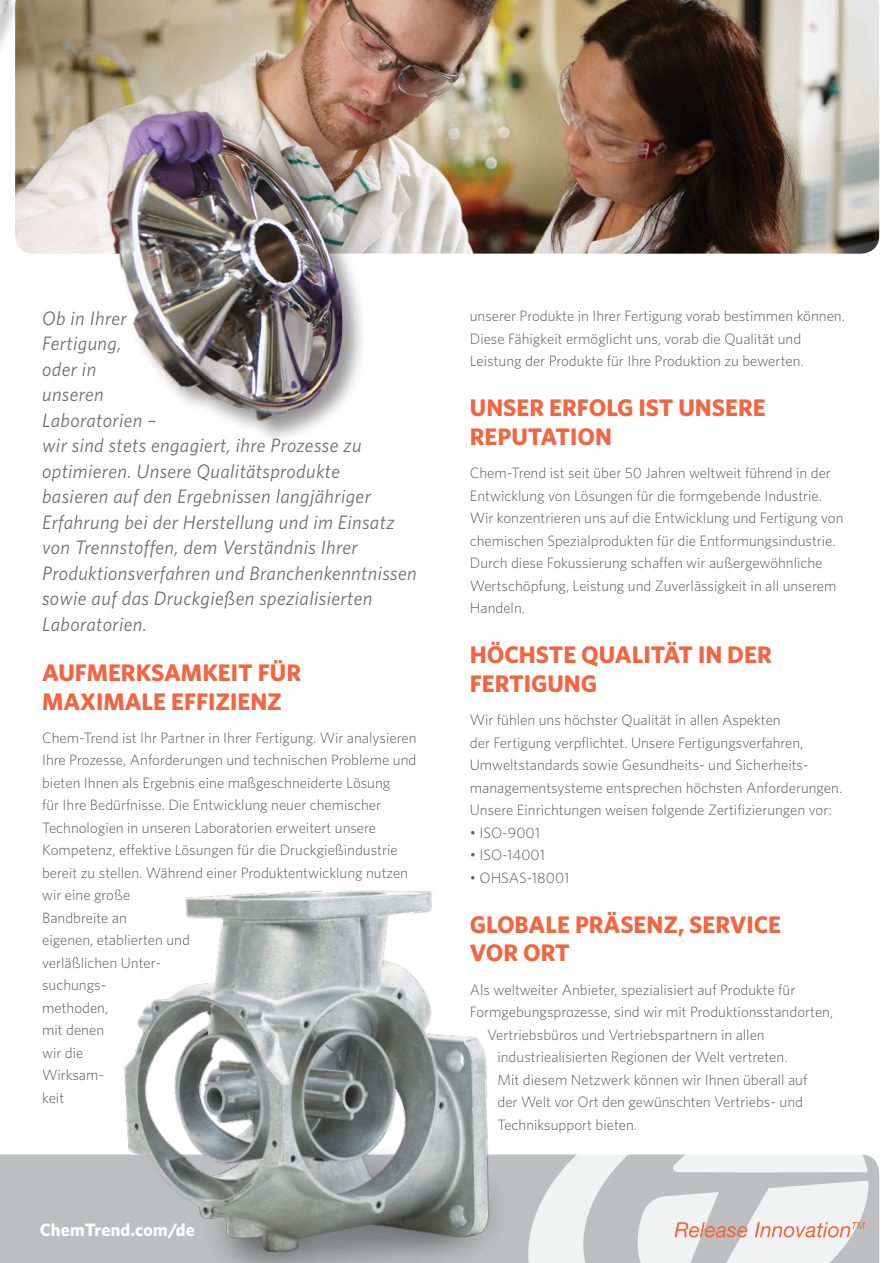
<style>
.page{position:relative;width:893px;height:1263px;background:#fff}
.page>*{position:absolute;margin:0;border:0;box-sizing:border-box;transform-origin:0 0}
.t1{font:700 24px/28.8px "Whitney";color:#f26541}
.t2{font:italic 19.5px/25.5px "Whitney";letter-spacing:.02em;color:#6d6e71}
.t3{font:700 18px "Whitney";letter-spacing:.005em;color:#fff}
.t4{font:300 15px/22.5px "Whitney";color:#58595b}
</style>
<div class="page">
<img style="left:23px;top:0;width:856px;height:254px">
<div style="left:0;top:1154px;width:879px;height:109px;background:#bcbec0"></div>
<img style="left:90px;top:87px;width:308px;height:352px">
<img style="left:108px;top:890px;width:409px;height:373px">
<div style="left:0;top:0;width:23px;height:388px;background:#000;opacity:.19"></div>
<img style="left:0;top:0;width:15px;height:388px">
<svg style="left:517px;top:1154px;width:353px;height:109px"></svg>
<p class="t2" style="left:42px;top:305px;width:376px">Ob in Ihrer<br>Fertigung,<br>oder in<br>unseren<br>Laboratorien –<br>wir sind stets engagiert, ihre Prozesse zu optimieren. Unsere Qualitätsprodukte<br>basieren auf den Ergebnissen langjähriger<br>Erfahrung bei der Herstellung und im Einsatz von Trennstoffen, dem Verständnis Ihrer<br>Produktionsverfahren und Branchenkenntnissen sowie auf das Druckgießen spezialisierten<br>Laboratorien.</p>
<h1 class="t1" style="left:42px;top:657px;width:261px">AUFMERKSAMKEIT FÜR<br>MAXIMALE EFFIZIENZ</h1>
<p class="t4" style="left:42px;top:726px;width:376px">Chem-Trend ist Ihr Partner in Ihrer Fertigung. Wir analysieren<br>Ihre Prozesse, Anforderungen und technischen Probleme und bieten Ihnen als Ergebnis eine maßgeschneiderte Lösung<br>für Ihre Bedürfnisse. Die Entwicklung neuer chemischer<br>Technologien in unseren Laboratorien erweitert unsere<br>Kompetenz, effektive Lösungen für die Druckgießindustrie bereit zu stellen. Während einer Produktentwicklung nutzen wir eine große<br>Bandbreite an<br>eigenen, etablierten und<br>verläßlichen Unter-<br>suchungs-<br>methoden,<br>mit denen<br>wir die<br>Wirksam-<br>keit</p>
<p class="t3" style="left:40px;top:1218px;width:156px">CHEMTREND.COM/DE</p>
<p class="t4" style="left:470px;top:304px;width:377px">unserer Produkte in Ihrer Fertigung vorab bestimmen können.<br>Diese Fähigkeit ermöglicht uns, vorab die Qualität und<br>Leistung der Produkte für Ihre Produktion zu bewerten.</p>
<h1 class="t1" style="left:470px;top:393px;width:297px">UNSER ERFOLG IST UNSERE<br>REPUTATION</h1>
<p class="t4" style="left:470px;top:461px;width:375px">Chem-Trend ist seit über 50 Jahren weltweit führend in der Entwicklung von Lösungen für die formgebende Industrie.<br>Wir konzentrieren uns auf die Entwicklung und Fertigung von chemischen Spezialprodukten für die Entformungsindustrie.<br>Durch diese Fokussierung schaffen wir außergewöhnliche Wertschöpfung, Leistung und Zuverlässigkeit in all unserem Handeln.</p>
<h1 class="t1" style="left:470px;top:640px;width:303px">HÖCHSTE QUALITÄT IN DER<br>FERTIGUNG</h1>
<p class="t4" style="left:470px;top:708px;width:374px">Wir fühlen uns höchster Qualität in allen Aspekten<br>der Fertigung verpflichtet. Unsere Fertigungsverfahren, Umweltstandards sowie Gesundheits- und Sicherheits&shy;managementsysteme entsprechen höchsten Anforderungen.<br>Unsere Einrichtungen weisen folgende Zertifizierungen vor:</p>
<p class="t4" style="left:470px;top:821px;width:72px">• ISO-9001</p>
<p class="t4" style="left:470px;top:843px;width:77px">• ISO-14001</p>
<p class="t4" style="left:470px;top:866px;width:101px">• OHSAS-18001</p>
<h1 class="t1" style="left:470px;top:909px;width:313px">GLOBALE PRÄSENZ, SERVICE<br>VOR ORT</h1>
<p class="t4" style="left:470px;top:978px;width:327px">Als weltweiter Anbieter, spezialisiert auf Produkte für</p>
<p class="t4" style="left:470px;top:1000px;width:365px">Formgebungsprozesse, sind wir mit Produktionsstandorten,</p>
<p class="t4" style="left:487px;top:1023px;width:279px">Vertriebsbüros und Vertriebspartnern in allen</p>
<p class="t4" style="left:497px;top:1045px;width:292px">industriealisierten Regionen der Welt vertreten.</p>
<p class="t4" style="left:497px;top:1068px;width:311px">Mit diesem Netzwerk können wir Ihnen überall auf</p>
<p class="t4" style="left:497px;top:1090px;width:307px">der Welt vor Ort den gewünschten Vertriebs- und</p>
<p class="t4" style="left:497px;top:1113px;width:141px">Techniksupport bieten.</p>
</div>
